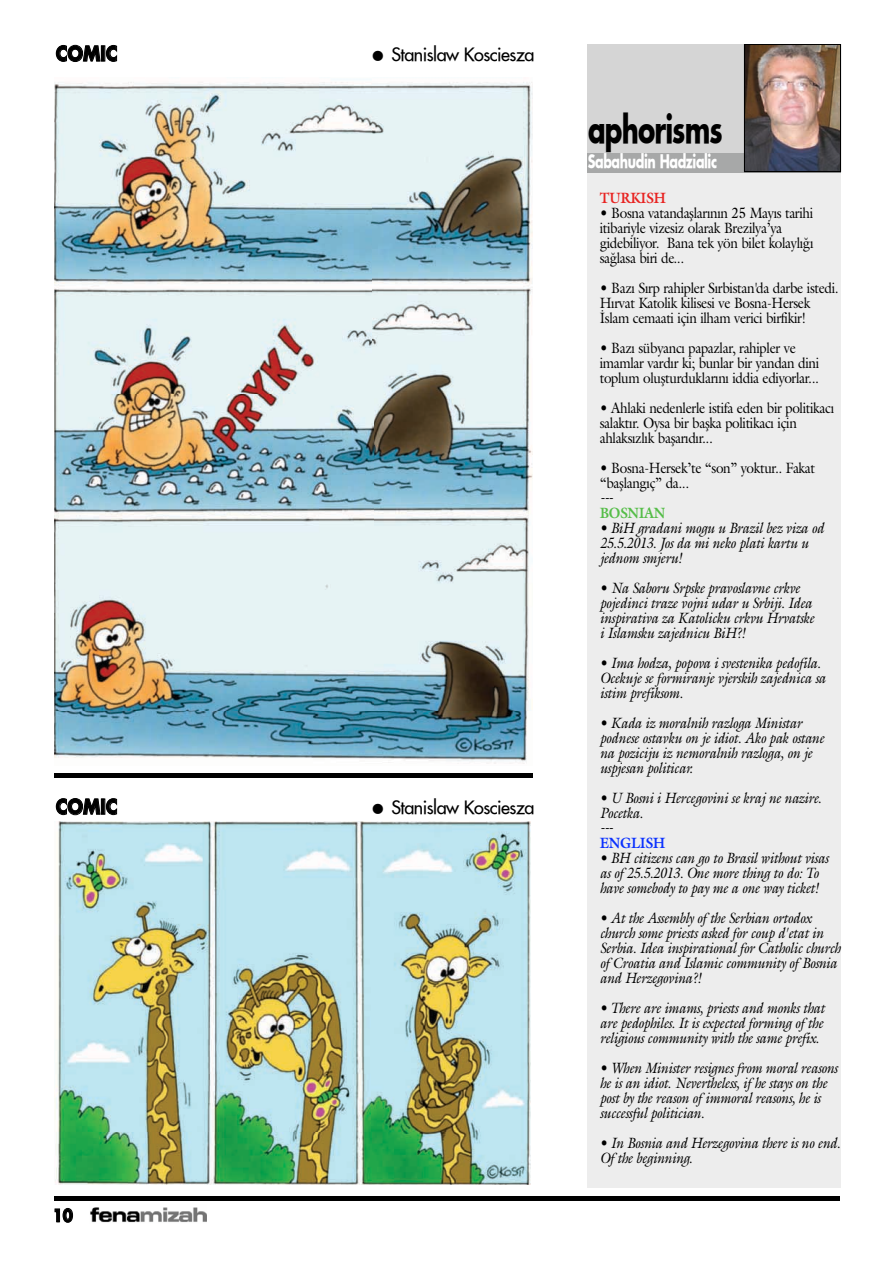
<style>
.page{position:relative;width:893px;height:1263px;background:#fff}
.page>*{position:absolute;margin:0;border:0;box-sizing:border-box;transform-origin:0 0}
.t1{font:700 36.9px "Futura Turk";letter-spacing:-.035em;color:#000;scale:.7 1}
.t2{font:700 20.1px "Futura Turk";color:#000;scale:.87 1}
.t3{font:18px "Futura Turk";letter-spacing:-.03em;color:#000}
.t4{font:700 18px "Futura Turk";letter-spacing:-.035em;color:#fff;scale:.7 1}
.t5{font:700 16.95px "Futura Turk";color:#000;scale:.87 1}
.t6{font:15px/15px "Galliard Italic Tr";letter-spacing:-.025em;color:#000;scale:.9 1}
.t7{font:15px/15px "Galliard Normal Tr";letter-spacing:-.025em;color:#000;scale:.9 1}
.t8{font:15px "Galliard Bold Tr";letter-spacing:-.03em;color:#e82321;scale:.9 1}
.t9{font:15px "Galliard Bold Tr";letter-spacing:-.03em;color:#55bd48;scale:.9 1}
.t10{font:15px "Galliard Bold Tr";letter-spacing:-.03em;color:#0a31ff;scale:.9 1}
.s1{font-size:27px}
</style>
<div class="page">
<svg style="left:55px;top:1208px;width:18px;height:15px"></svg>
<img style="left:90px;top:1207px;width:116px;height:16px">
<div style="left:54px;top:1196px;width:785px;height:5px;background:#000"></div>
<img style="left:54px;top:821px;width:476px;height:364px">
<svg style="left:56px;top:44px;width:44px;height:18px"></svg>
<div style="left:101px;top:46px;width:4px;height:15px;border:1px solid #000"></div>
<svg style="left:106px;top:45px;width:11px;height:17px"></svg>
<img style="left:54px;top:82px;width:479px;height:682px">
<div style="left:54px;top:773px;width:478px;height:5px;background:#000"></div>
<div style="left:588px;top:44px;width:253px;height:1144px;background:#ededed"></div>
<div style="left:588px;top:44px;width:253px;height:129px;background:#d5d5d5"></div>
<div style="left:588px;top:153px;width:253px;height:20px;background:#a7a8a8"></div>
<svg style="left:744px;top:44px;width:97px;height:128px"></svg>
<img style="left:745px;top:46px;width:94px;height:125px">
<img style="left:745px;top:171px;width:94px;height:1px">
<svg style="left:56px;top:798px;width:44px;height:17px"></svg>
<div style="left:101px;top:799px;width:4px;height:15px;border:1px solid #000"></div>
<svg style="left:106px;top:798px;width:11px;height:17px"></svg>
<h2 class="t2" style="left:56px;top:40px;width:72px">COMIC</h2>
<p class="t3" style="left:370px;top:43px;width:166px"><span class="s1">•</span> Stanislaw Kosciesza</p>
<h2 class="t2" style="left:56px;top:793px;width:72px">COMIC</h2>
<p class="t3" style="left:370px;top:796px;width:166px"><span class="s1">•</span> Stanislaw Kosciesza</p>
<p class="t5" style="left:53px;top:1204px;width:25px">10</p>
<h1 class="t1" style="left:588px;top:104px;width:194px">aphorisms</h1>
<p class="t4" style="left:588px;top:148px;width:186px">Sabahudin Hadzialic</p>
<p class="t8" style="left:600px;top:188px;width:75px">TURKISH</p>
<p class="t7" style="left:600px;top:206px;width:239px">• Bosna vatandaşlarının 25 Mayıs tarihi itibariyle vizesiz olarak Brezilya’ya gidebiliyor. Bana tek yön bilet kolaylığı sağlasa biri de...</p>
<p class="t7" style="left:600px;top:281px;width:267px">• Bazı Sırp rahipler Sırbistan'da darbe istedi.<br>Hırvat Katolik kilisesi ve Bosna-Hersek<br>İslam cemaati için ilham verici birfikir!</p>
<p class="t7" style="left:600px;top:341px;width:245px">• Bazı sübyancı papazlar, rahipler ve imamlar vardır ki; bunlar bir yandan dini toplum oluşturduklarını iddia ediyorlar...</p>
<p class="t7" style="left:600px;top:401px;width:262px">• Ahlaki nedenlerle istifa eden bir politikacı salaktır. Oysa bir başka politikacı için ahlaksızlık başarıdır...</p>
<p class="t7" style="left:600px;top:461px;width:241px">• Bosna-Hersek’te “son” yoktur.. Fakat “başlangıç” da...</p>
<p class="t6" style="left:600px;top:491px;width:16px">---</p>
<p class="t9" style="left:600px;top:503px;width:74px">BOSNIAN</p>
<p class="t6" style="left:600px;top:521px;width:251px">• BiH gradani mogu u Brazil bez viza od<br>25.5.2013. Jos da mi neko plati kartu u jednom smjeru!</p>
<p class="t6" style="left:600px;top:581px;width:240px">• Na Saboru Srpske pravoslavne crkve pojedinci traze vojni udar u Srbiji. Idea inspirativa za Katolicku crkvu Hrvatske i Islamsku zajednicu BiH?!</p>
<p class="t6" style="left:600px;top:656px;width:253px">• Ima hodza, popova i svestenika pedofila.<br>Ocekuje se formiranje vjerskih zajednica sa istim prefiksom.</p>
<p class="t6" style="left:600px;top:716px;width:251px">• Kada iz moralnih razloga Ministar podnese ostavku on je idiot. Ako pak ostane na poziciju iz nemoralnih razloga, on je uspjesan politicar.</p>
<p class="t6" style="left:600px;top:791px;width:247px">• U Bosni i Hercegovini se kraj ne nazire.<br>Pocetka.<br>---</p>
<p class="t10" style="left:600px;top:833px;width:74px">ENGLISH</p>
<p class="t6" style="left:600px;top:851px;width:256px">• BH citizens can go to Brasil without visas as of 25.5.2013. One more thing to do: To have somebody to pay me a one way ticket!</p>
<p class="t6" style="left:600px;top:911px;width:269px">• At the Assembly of the Serbian ortodox church some priests asked for coup d'etat in Serbia. Idea inspirational for Catholic church of Croatia and Islamic community of Bosnia and Herzegovina?!</p>
<p class="t6" style="left:600px;top:1001px;width:251px;text-align:justify">• There are imams, priests and monks that are pedophiles. It is expected forming of the religious community with the same prefix.</p>
<p class="t6" style="left:600px;top:1061px;width:266px">• When Minister resignes from moral reasons he is an idiot. Nevertheless, if he stays on the post by the reason of immoral reasons, he is successful politician.</p>
<p class="t6" style="left:600px;top:1136px;width:269px">• In Bosnia and Herzegovina there is no end.<br>Of the beginning.</p>
</div>
